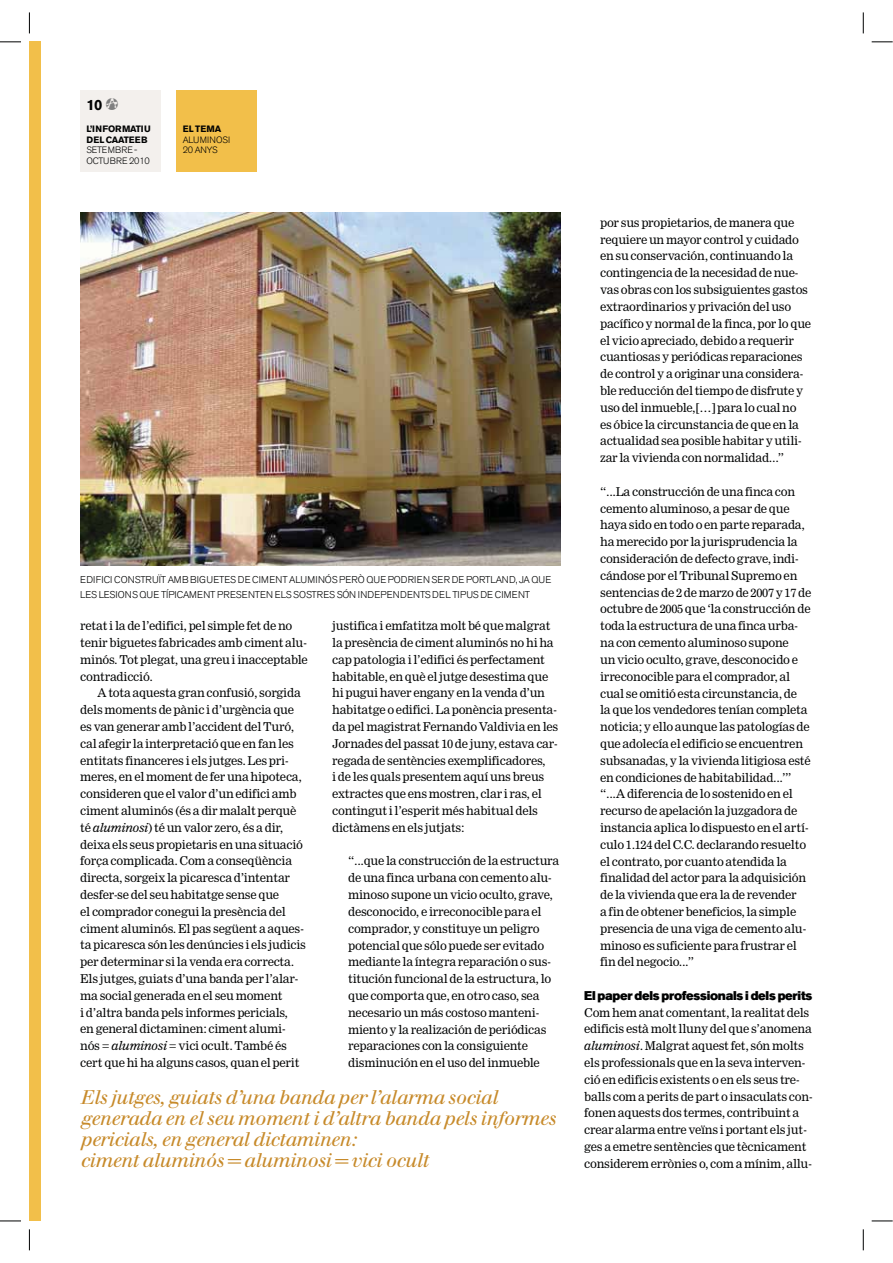
<style>
.page{position:relative;width:893px;height:1263px;background:#fff}
.page>*{position:absolute;margin:0;border:0;box-sizing:border-box;transform-origin:0 0}
.t1{font:italic 19.65px/21px "Walbaum";letter-spacing:-.015em;color:#c78a2a}
.t2{font:700 14.85px "Akzidenz Grotesk BE";color:#010202}
.t3{font:12.6px "Akzidenz Grotesk BE Super";letter-spacing:-.02em;color:#010202}
.t4{font:11.85px/16.8px "Clarion";letter-spacing:-.015em;color:#010202}
.t5{font:300 9.75px/15.5px "Akzidenz Grotesk BE";letter-spacing:.005em;color:#010202}
.t6{font:300 9.15px/10.5px "Akzidenz Grotesk BE";letter-spacing:-.01em;color:#010202}
.t7{font:700 9.15px/10.5px "Akzidenz Grotesk BE";letter-spacing:.005em;color:#010202}
.s1{font-family:"CAAT";font-weight:400;color:#808080}
.s2{font-style:italic}
</style>
<div class="page">
<div style="left:177px;top:91px;width:80px;height:81px;background:#f2bf4a"></div>
<div style="left:29px;top:42px;width:12px;height:1179px;background:#f2bf4a"></div>
<div style="left:80px;top:91px;width:81px;height:81px;background:#f3f0ed"></div>
<img style="left:80px;top:213px;width:480px;height:352px">
<svg style="left:0;top:42px;width:21px;height:1px"></svg>
<svg style="left:872px;top:42px;width:21px;height:1px"></svg>
<svg style="left:0;top:1221px;width:21px;height:1px"></svg>
<svg style="left:872px;top:1221px;width:21px;height:1px"></svg>
<svg style="left:29px;top:12px;width:1px;height:21px"></svg>
<svg style="left:29px;top:1229px;width:1px;height:21px"></svg>
<svg style="left:863px;top:12px;width:1px;height:21px"></svg>
<svg style="left:863px;top:1229px;width:1px;height:21px"></svg>
<p class="t2" style="left:86px;top:99px;width:34px">10 <span class="s1">c</span></p>
<p class="t7" style="left:86px;top:125px;width:66px">L’INFORMATIU<br>DEL CAATEEB</p>
<p class="t6" style="left:86px;top:146px;width:65px">SETEMBRE -<br>OCTUBRE 2010</p>
<p class="t7" style="left:183px;top:125px;width:40px">EL TEMA</p>
<p class="t6" style="left:183px;top:135px;width:49px">ALUMINOSI<br>20 ANYS</p>
<p class="t5" style="left:80px;top:573px;width:473px">EDIFICI CONSTRUÏT AMB BIGUETES DE CIMENT ALUMINÓS PERÒ QUE PODRIEN SER DE PORTLAND, JA QUE<br>LES LESIONS QUE TÍPICAMENT PRESENTEN ELS SOSTRES SÓN INDEPENDENTS DEL TIPUS DE CIMENT</p>
<p class="t4" style="left:80px;top:618px;width:229px">retat i la de l’edifici, pel simple fet de no tenir biguetes fabricades amb ciment alu&shy;minós. Tot plegat, una greu i inacceptable contradicció.</p>
<p class="t4" style="left:80px;top:685px;width:227px;text-indent:17px">A tota aquesta gran confusió, sorgida dels moments de pànic i d’urgència que es van generar amb l’accident del Turó, cal afegir la interpretació que en fan les entitats financeres i els jutges. Les pri&shy;meres, en el moment de fer una hipoteca, consideren que el valor d’un edifici amb ciment aluminós (és a dir malalt perquè té <span class="s2">aluminosi</span>) té un valor zero, és a dir, deixa els seus propietaris en una situació força complicada. Com a conseqüència directa, sorgeix la picaresca d’intentar desfer-se del seu habitatge sense que<br>el comprador conegui la presència del ciment aluminós. El pas següent a aques&shy;ta picaresca són les denúncies i els judicis per determinar si la venda era correcta.<br>Els jutges, guiats d’una banda per l’alar&shy;ma social generada en el seu moment<br>i d’altra banda pels informes pericials,<br>en general dictaminen: ciment alumi&shy;nós = <span class="s2">aluminosi</span> = vici ocult. També és cert que hi ha alguns casos, quan el perit</p>
<p class="t4" style="left:332px;top:618px;width:227px">justifica i emfatitza molt bé que malgrat la presència de ciment aluminós no hi ha cap patologia i l’edifici és perfectament habitable, en què el jutge desestima que hi pugui haver engany en la venda d’un habitatge o edifici. La ponència presenta&shy;da pel magistrat Fernando Valdivia en les Jornades del passat 10 de juny, estava car&shy;regada de sentències exemplificadores,<br>i de les quals presentem aquí uns breus extractes que ens mostren, clar i ras, el contingut i l’esperit més habitual dels dictàmens en els jutjats:</p>
<p class="t4" style="left:348px;top:854px;width:213px">“...que la construcción de la estructura de una finca urbana con cemento alu&shy;minoso supone un vicio oculto, grave, desconocido, e irreconocible para el comprador, y constituye un peligro potencial que sólo puede ser evitado mediante la íntegra reparación o sus&shy;titución funcional de la estructura, lo que comporta que, en otro caso, sea necesario un más costoso manteni&shy;miento y la realización de periódicas reparaciones con la consiguiente disminución en el uso del inmueble</p>
<h1 class="t1" style="left:80px;top:1089px;width:477px">Els jutges, guiats d’una banda per l’alarma social generada en el seu moment i d’altra banda pels informes pericials, en general dictaminen:<br>ciment aluminós = aluminosi = vici ocult</h1>
<p class="t4" style="left:600px;top:215px;width:212px">por sus propietarios, de manera que requiere un mayor control y cuidado en su conservación, continuando la contingencia de la necesidad de nue&shy;vas obras con los subsiguientes gastos extraordinarios y privación del uso pacífico y normal de la finca, por lo que el vicio apreciado, debido a requerir cuantiosas y periódicas reparaciones de control y a originar una considera&shy;ble reducción del tiempo de disfrute y uso del inmueble,[…] para lo cual no es óbice la circunstancia de que en la actualidad sea posible habitar y utili&shy;zar la vivienda con normalidad...”</p>
<p class="t4" style="left:600px;top:484px;width:213px">“...La construcción de una finca con cemento aluminoso, a pesar de que haya sido en todo o en parte reparada, ha merecido por la jurisprudencia la consideración de defecto grave, indi&shy;cándose por el Tribunal Supremo en sentencias de 2 de marzo de 2007 y 17 de octubre de 2005 que ‘la construcción de toda la estructura de una finca urba&shy;na con cemento aluminoso supone<br>un vicio oculto, grave, desconocido e irreconocible para el comprador, al cual se omitió esta circunstancia, de<br>la que los vendedores tenían completa noticia; y ello aunque las patologías de que adolecía el edificio se encuentren subsanadas, y la vivienda litigiosa esté en condiciones de habitabilidad...’” “...A diferencia de lo sostenido en el recurso de apelación la juzgadora de instancia aplica lo dispuesto en el artí&shy;culo 1.124 del C.C. declarando resuelto el contrato, por cuanto atendida la finalidad del actor para la adquisición de la vivienda que era la de revender<br>a fin de obtener beneficios, la simple presencia de una viga de cemento alu&shy;minoso es suficiente para frustrar el fin del negocio...”</p>
<p class="t3" style="left:584px;top:991px;width:230px">El paper dels professionals i dels perits</p>
<p class="t4" style="left:584px;top:1005px;width:230px">Com hem anat comentant, la realitat dels edificis està molt lluny del que s’anomena <span class="s2">aluminosi</span>. Malgrat aquest fet, són molts els professionals que en la seva interven&shy;ció en edificis existents o en els seus tre&shy;balls com a perits de part o insaculats con&shy;fonen aquests dos termes, contribuint a crear alarma entre veïns i portant els jut&shy;ges a emetre sentències que tècnicament considerem errònies o, com a mínim, allu-</p>
</div>
